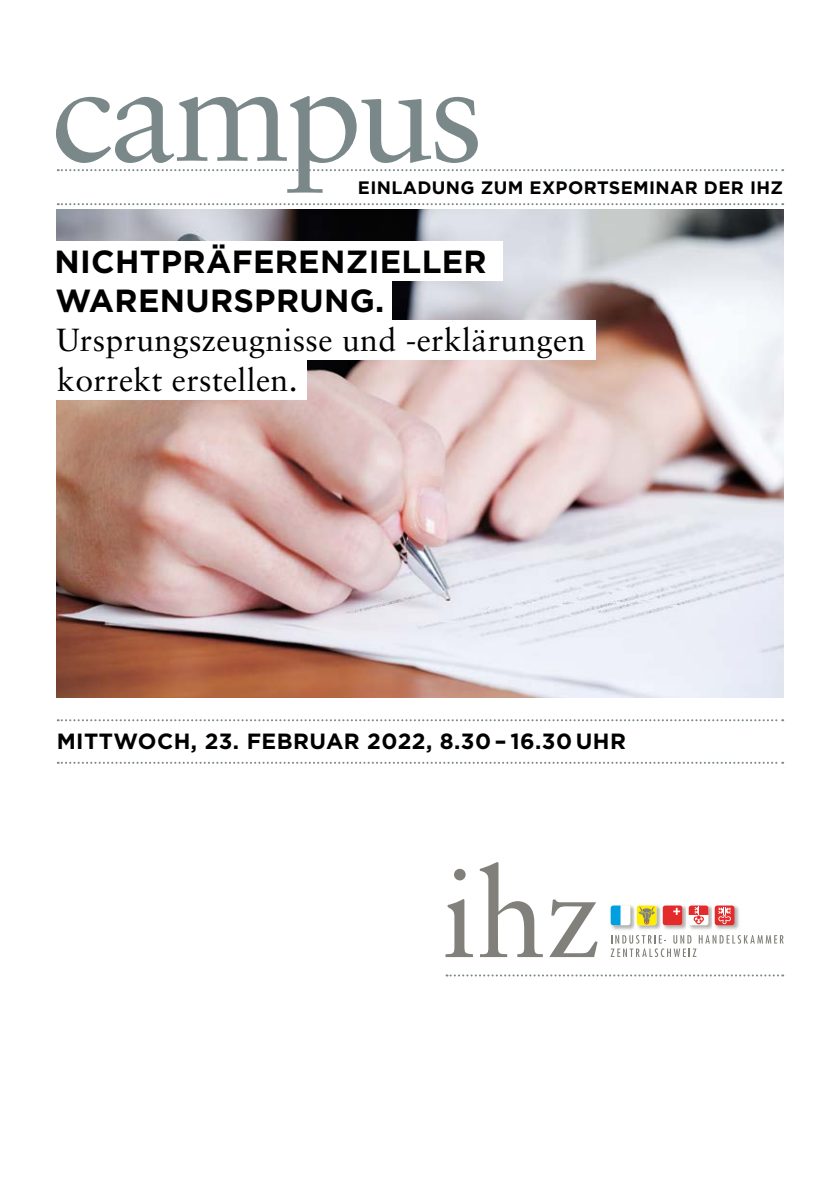
<style>
.page{position:relative;width:840px;height:1191px;background:#fff}
.page>*{position:absolute;margin:0;border:0;box-sizing:border-box;transform-origin:0 0}
.t1{font:140px "Sabon LT Std";letter-spacing:-.04em;color:#7a888a}
.t2{font:32px/39.6px "Sabon LT Std";letter-spacing:.01em;color:#000}
.t3{font:700 32px/39.6px "Gotham";letter-spacing:.01em;color:#000}
.t4{font:700 22px "Gotham";letter-spacing:.02em;color:#000}
.t5{font:700 18px "Gotham";letter-spacing:.02em;color:#000}
</style>
<div class="page">
<img style="left:57px;top:210px;width:725px;height:487px">
<svg style="left:610px;top:935px;width:173px;height:22px"></svg>
<img style="left:663px;top:905px;width:23px;height:25px">
<div style="left:662px;top:905px;width:20px;height:20px;background:#e42b2b;border-radius:3px"></div>
<svg style="left:673px;top:908px;width:6px;height:7px"></svg>
<img style="left:637px;top:905px;width:23px;height:25px">
<img style="left:660px;top:908px;width:1px;height:19px">
<svg style="left:662px;top:907px;width:1px;height:16px"></svg>
<svg style="left:636px;top:905px;width:20px;height:20px"></svg>
<img style="left:611px;top:905px;width:23px;height:25px">
<img style="left:634px;top:908px;width:1px;height:19px">
<svg style="left:636px;top:906px;width:18px;height:18px"></svg>
<div style="left:610px;top:905px;width:20px;height:20px;background:#fff;border-radius:3px"></div>
<svg style="left:610px;top:905px;width:10px;height:20px"></svg>
<img style="left:689px;top:905px;width:23px;height:25px">
<svg style="left:688px;top:905px;width:20px;height:20px"></svg>
<svg style="left:688px;top:905px;width:20px;height:19px"></svg>
<img style="left:715px;top:905px;width:24px;height:25px">
<div style="left:714px;top:905px;width:20px;height:20px;background:#e42b2b;border-radius:3px"></div>
<svg style="left:718px;top:907px;width:12px;height:17px"></svg>
<svg style="left:445px;top:868px;width:27px;height:89px"></svg>
<svg style="left:479px;top:862px;width:63px;height:95px"></svg>
<svg style="left:549px;top:899px;width:48px;height:58px"></svg>
<svg style="left:446px;top:974px;width:336px;height:2px"></svg>
<svg style="left:58px;top:169px;width:724px;height:2px"></svg>
<svg style="left:58px;top:203px;width:724px;height:2px"></svg>
<svg style="left:58px;top:719px;width:724px;height:2px"></svg>
<svg style="left:58px;top:762px;width:724px;height:2px"></svg>
<div style="left:48px;top:241px;width:454px;height:40px;background:#fff"></div>
<div style="left:51px;top:281px;width:340px;height:39px;background:#fff"></div>
<div style="left:51px;top:320px;width:544px;height:40px;background:#fff"></div>
<div style="left:51px;top:360px;width:255px;height:40px;background:#fff"></div>
<h1 class="t1" style="left:52px;top:29px;width:432px">campus</h1>
<p class="t5" style="left:358px;top:176px;width:426px">EINLADUNG ZUM EXPORTSEMINAR DER IHZ</p>
<p class="t3" style="left:54px;top:241px;width:433px">NICHTPRÄFERENZIELLER<br>WARENURSPRUNG.</p>
<p class="t2" style="left:56px;top:320px;width:530px">Ursprungszeugnisse und -erklärungen korrekt erstellen.</p>
<p class="t4" style="left:57px;top:727px;width:570px">MITTWOCH, 23. FEBRUAR 2022, 8.30 – 16.30 UHR</p>
</div>
